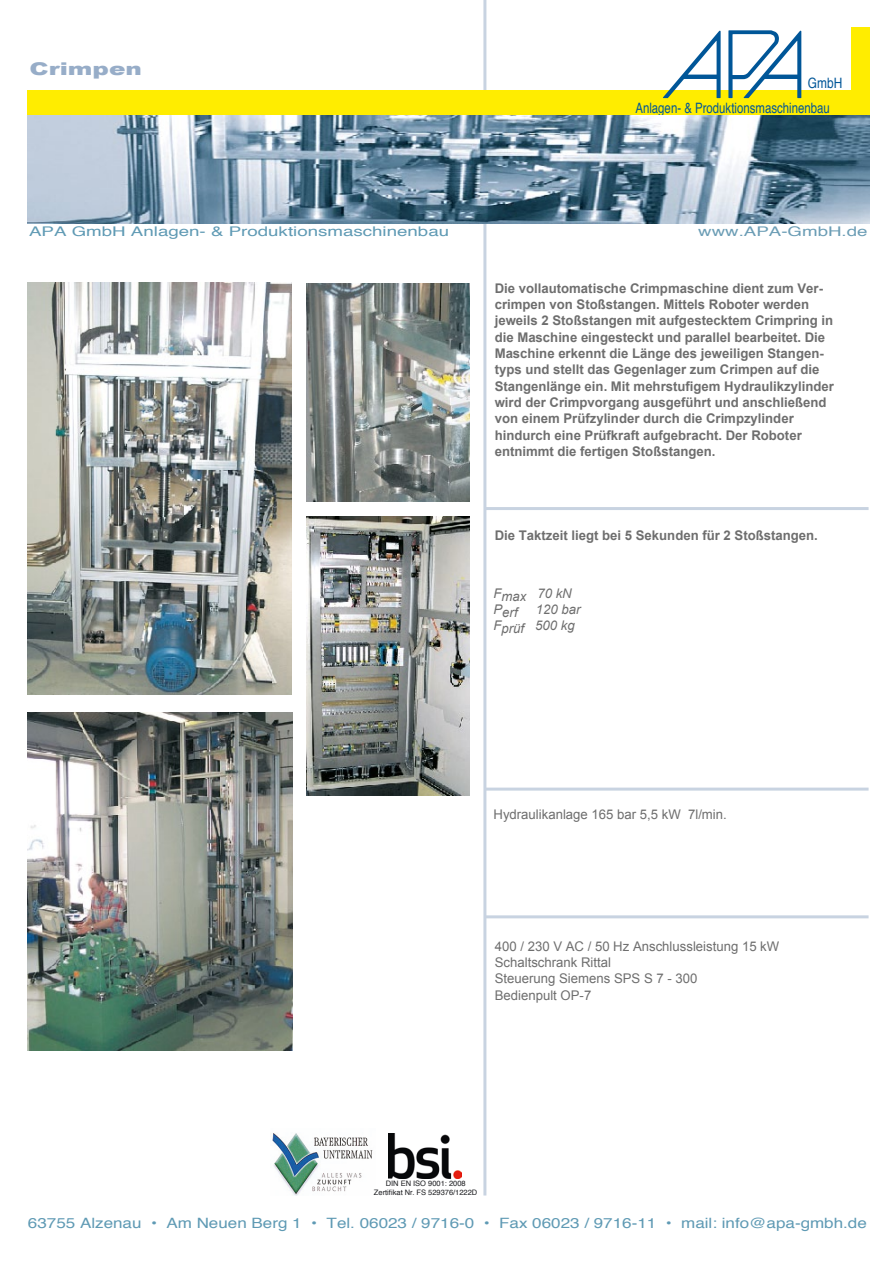
<style>
.page{position:relative;width:893px;height:1263px;background:#fff}
.page>*{position:absolute;margin:0;border:0;box-sizing:border-box;transform-origin:0 0}
.t1{font:900 17.55px "Arial";color:#97adc8;scale:1.4 1}
.t2{font:14.25px "Helvetica";color:#5f9ab4;scale:1.2 1}
.t3{font:14.25px/25.5px "Helvetica";color:#005698;scale:.83 1}
.t4{font:700 13.35px/16.4px "Arial";color:#6e6e6e}
.t5{font:13.35px/16.4px "Arial";color:#6e6e6e}
.t6{font:13.35px "Helvetica";color:#5f9ab4;scale:1.4 1}
.t7{font:italic 13.35px/19.4px "Arial";color:#6e6e6e}
.t8{font:13.35px "Helvetica";color:#6b9db5;scale:1.4 1}
.t9{font:7.5px/8.6px "Helvetica";color:#1c1d20;text-align:center}
</style>
<div class="page">
<hr style="left:483px;top:0;width:3px;height:1195px;background:#c8d3e1">
<div style="left:851px;top:28px;width:19px;height:88px;background:#ffed00"></div>
<div style="left:27px;top:90px;width:840px;height:27px;background:#ffed00"></div>
<svg style="left:663px;top:31px;width:58px;height:67px"></svg>
<svg style="left:728px;top:30px;width:73px;height:68px"></svg>
<hr style="left:486px;top:507px;width:382px;height:3px;background:#c8d3e1">
<hr style="left:486px;top:788px;width:382px;height:3px;background:#c8d3e1">
<hr style="left:486px;top:915px;width:382px;height:3px;background:#c8d3e1">
<img style="left:27px;top:283px;width:265px;height:411px">
<img style="left:27px;top:712px;width:265px;height:338px">
<img style="left:307px;top:283px;width:163px;height:218px">
<img style="left:306px;top:516px;width:164px;height:279px">
<img style="left:27px;top:116px;width:842px;height:108px">
<img style="left:272px;top:1133px;width:101px;height:62px">
<img style="left:389px;top:1133px;width:72px;height:45px">
<h1 class="t1" style="left:30px;top:56px;width:82px">Crimpen</h1>
<p class="t3" style="left:635px;top:70px;width:251px;text-indent:172px">GmbH<br>Anlagen- &amp; Produktionsmaschinenbau</p>
<p class="t6" style="left:29px;top:221px;width:302px">APA GmbH Anlagen- &amp; Produktionsmaschinenbau</p>
<p class="t8" style="left:698px;top:221px;width:123px">www.APA-GmbH.de</p>
<p class="t4" style="left:495px;top:280px;width:341px">Die vollautomatische Crimpmaschine dient zum Ver&shy;crimpen von Stoßstangen. Mittels Roboter werden jeweils 2 Stoßstangen mit aufgestecktem Crimpring in die Maschine eingesteckt und parallel bearbeitet. Die Maschine erkennt die Länge des jeweiligen Stangen&shy;typs und stellt das Gegenlager zum Crimpen auf die Stangenlänge ein. Mit mehrstufigem Hydraulikzylinder wird der Crimpvorgang ausgeführt und anschließend von einem Prüfzylinder durch die Crimpzylinder hindurch eine Prüfkraft aufgebracht. Der Roboter entnimmt die fertigen Stoßstangen.</p>
<p class="t4" style="left:495px;top:528px;width:325px">Die Taktzeit liegt bei 5 Sekunden für 2 Stoßstangen.</p>
<p class="t7" style="left:494px;top:583px;width:80px">Fmax 70 kN<br>Perf</p>
<p class="t7" style="left:494px;top:601px;width:89px;line-height:16.4px;text-indent:42px">120 bar<br>Fprüf 500 kg</p>
<p class="t5" style="left:494px;top:806px;width:235px">Hydraulikanlage 165 bar 5,5 kW 7l/min.</p>
<p class="t5" style="left:495px;top:938px;width:286px">400 / 230 V AC / 50 Hz Anschlussleistung 15 kW<br>Schaltschrank Rittal<br>Steuerung Siemens SPS S 7 - 300<br>Bedienpult OP-7</p>
<p class="t9" style="left:374px;top:1179px;width:105px">DIN EN ISO 9001: 2008<br>Zertifikat Nr. FS 529376/1222D</p>
<p class="t2" style="left:28px;top:1212px;width:701px">63755 Alzenau • Am Neuen Berg 1 • Tel. 06023 / 9716-0 • Fax 06023 / 9716-11 • mail: info@apa-gmbh.de</p>
</div>
